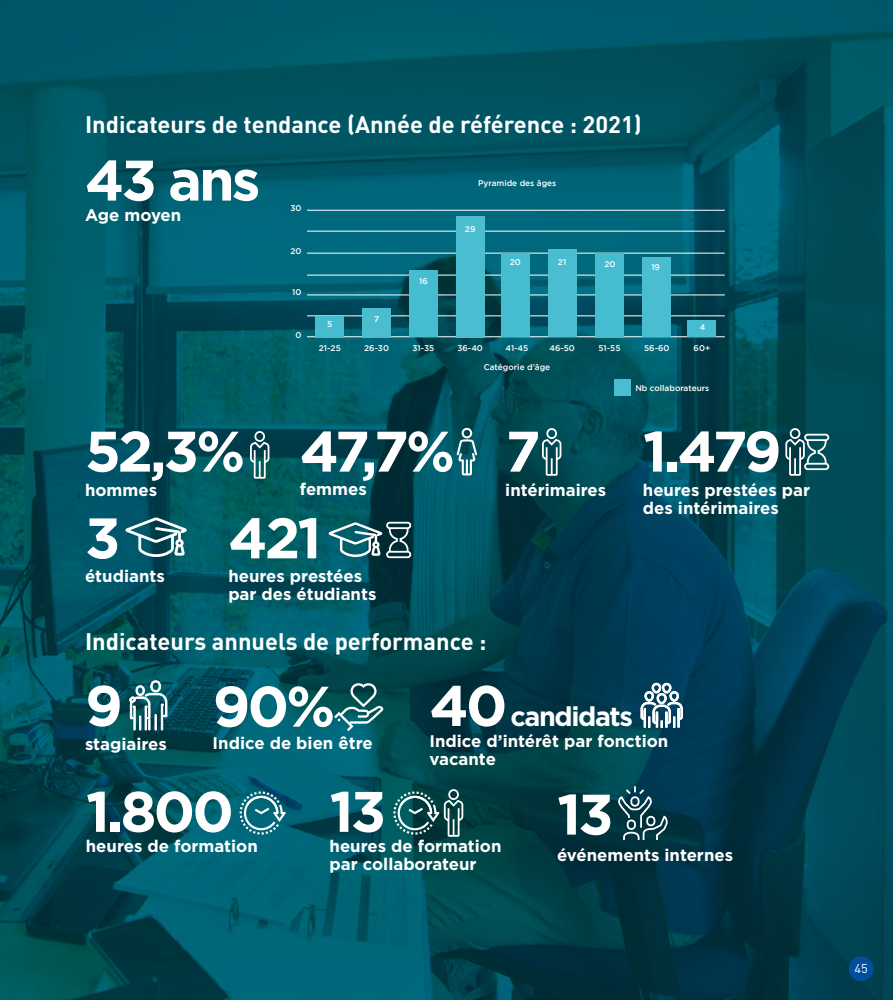
<style>
.page{position:relative;width:893px;height:1000px;background:#fff}
.page>*{position:absolute;margin:0;border:0;box-sizing:border-box;transform-origin:0 0}
.t1{font:700 57px "Gotham";letter-spacing:-.05em;color:#fff}
.t2{font:700 27px "Gotham";letter-spacing:-.05em;color:#fff}
.t3{font:700 23.55px "DIN Pro";color:#fff}
.t4{font:700 16.8px/18px "Gotham";color:#fff}
.t5{font:12.75px "DIN Pro";color:#fff}
.t6{font:500 8.25px "Gotham";color:#fff}
.s1{font-size:57px}
</style>
<div class="page">
<img style="left:0;top:0;width:893px;height:999px">
<div style="left:849px;top:956px;width:24px;height:24px;background:#004f9f;border-radius:50%"></div>
<svg style="left:784px;top:427px;width:46px;height:49px;background:#43757d"></svg>
<svg style="left:541px;top:427px;width:21px;height:49px"></svg>
<svg style="left:249px;top:430px;width:21px;height:49px"></svg>
<svg style="left:124px;top:516px;width:64px;height:51px;background:#377682"></svg>
<svg style="left:327px;top:520px;width:85px;height:45px;background:#376d76"></svg>
<hr style="left:307px;top:210px;width:418px;height:1px;background:#fff">
<hr style="left:307px;top:275px;width:418px;height:1px;background:#fff">
<hr style="left:307px;top:231px;width:418px;height:1px;background:#fff">
<hr style="left:307px;top:294px;width:418px;height:1px;background:#fff">
<hr style="left:307px;top:253px;width:418px;height:1px;background:#fff">
<hr style="left:307px;top:315px;width:418px;height:1px;background:#fff">
<hr style="left:307px;top:336px;width:418px;height:1px;background:#fff">
<div style="left:315px;top:316px;width:29px;height:21px;background:#45bccf"></div>
<div style="left:688px;top:320px;width:28px;height:17px;background:#45bccf"></div>
<div style="left:362px;top:308px;width:29px;height:29px;background:#4bbdd0"></div>
<div style="left:409px;top:270px;width:29px;height:67px;background:#45bccf"></div>
<div style="left:456px;top:216px;width:29px;height:121px;background:#4bbdd0"></div>
<div style="left:502px;top:253px;width:28px;height:84px;background:#45bccf"></div>
<div style="left:548px;top:249px;width:29px;height:88px;background:#4bbdd0"></div>
<div style="left:595px;top:253px;width:29px;height:84px;background:#45bccf"></div>
<div style="left:642px;top:257px;width:29px;height:80px;background:#4bbdd0"></div>
<div style="left:614px;top:379px;width:16px;height:17px;background:#4bbdd0"></div>
<svg style="left:457px;top:427px;width:20px;height:48px"></svg>
<svg style="left:128px;top:679px;width:40px;height:51px"></svg>
<svg style="left:334px;top:682px;width:49px;height:49px;background:#307377"></svg>
<svg style="left:640px;top:682px;width:43px;height:45px"></svg>
<div style="left:677px;top:708px;width:3px;height:19px;border:1px solid #fff"></div>
<svg style="left:240px;top:791px;width:46px;height:43px;background:#368494"></svg>
<svg style="left:393px;top:788px;width:71px;height:49px;background:#356a6c"></svg>
<svg style="left:618px;top:784px;width:50px;height:57px;background:#2d5a66"></svg>
<h3 class="t3" style="left:85px;top:105px;width:558px">Indicateurs de tendance (Année de référence : 2021)</h3>
<h1 class="t1" style="left:85px;top:142px;width:177px">43 ans</h1>
<p class="t6" style="left:478px;top:178px;width:80px">Pyramide des âges</p>
<p class="t4" style="left:85px;top:206px;width:98px">Age moyen</p>
<p class="t6" style="left:290px;top:204px;width:13px">30</p>
<p class="t6" style="left:465px;top:224px;width:12px">29</p>
<p class="t6" style="left:290px;top:246px;width:13px">20</p>
<p class="t6" style="left:510px;top:257px;width:13px">20</p>
<p class="t6" style="left:558px;top:257px;width:10px">21</p>
<p class="t6" style="left:604px;top:260px;width:13px">20</p>
<p class="t6" style="left:651px;top:262px;width:10px">19</p>
<p class="t6" style="left:419px;top:277px;width:10px">16</p>
<p class="t6" style="left:292px;top:288px;width:11px">10</p>
<p class="t6" style="left:296px;top:330px;width:7px">0</p>
<p class="t6" style="left:327px;top:319px;width:7px">5</p>
<p class="t6" style="left:374px;top:314px;width:7px">7</p>
<p class="t6" style="left:700px;top:323px;width:7px">4</p>
<p class="t6" style="left:319px;top:343px;width:23px">21-25</p>
<p class="t6" style="left:364px;top:343px;width:26px">26-30</p>
<p class="t6" style="left:412px;top:343px;width:23px">31-35</p>
<p class="t6" style="left:457px;top:343px;width:27px">36-40</p>
<p class="t6" style="left:506px;top:343px;width:24px">41-45</p>
<p class="t6" style="left:549px;top:343px;width:27px">46-50</p>
<p class="t6" style="left:598px;top:343px;width:24px">51-55</p>
<p class="t6" style="left:644px;top:343px;width:27px">56-60</p>
<p class="t6" style="left:694px;top:343px;width:18px">60+</p>
<p class="t6" style="left:484px;top:362px;width:68px">Catégorie d’âge</p>
<p class="t6" style="left:635px;top:383px;width:75px">Nb collaborateurs</p>
<h1 class="t1" style="left:85px;top:413px;width:162px">52,3%</h1>
<p class="t4" style="left:85px;top:481px;width:74px">hommes</p>
<h1 class="t1" style="left:300px;top:413px;width:157px">47,7%</h1>
<p class="t4" style="left:300px;top:480px;width:69px">femmes</p>
<h1 class="t1" style="left:505px;top:413px;width:37px">7</h1>
<p class="t4" style="left:505px;top:480px;width:102px">intérimaires</p>
<h1 class="t1" style="left:643px;top:413px;width:140px">1.479</h1>
<p class="t4" style="left:643px;top:480px;width:169px">heures prestées par des intérimaires</p>
<h1 class="t1" style="left:85px;top:500px;width:37px">3</h1>
<p class="t4" style="left:85px;top:567px;width:81px">étudiants</p>
<h1 class="t1" style="left:228px;top:500px;width:95px">421</h1>
<p class="t4" style="left:228px;top:567px;width:150px">heures prestées par des étudiants</p>
<h3 class="t3" style="left:85px;top:621px;width:403px">Indicateurs annuels de performance :</h3>
<h1 class="t1" style="left:85px;top:667px;width:39px">9</h1>
<p class="t4" style="left:85px;top:734px;width:83px">stagiaires</p>
<h1 class="t1" style="left:213px;top:668px;width:124px">90%</h1>
<p class="t4" style="left:213px;top:734px;width:162px">Indice de bien être</p>
<h1 class="t1" style="left:86px;top:773px;width:150px">1.800</h1>
<h1 class="t1" style="left:330px;top:773px;width:58px">13</h1>
<h2 class="t2" style="left:429px;top:698px;width:205px"><span class="s1">40</span> candidats</h2>
<p class="t4" style="left:429px;top:731px;width:240px">Indice d’intérêt par fonction vacante</p>
<h1 class="t1" style="left:557px;top:776px;width:58px">13</h1>
<p class="t4" style="left:86px;top:837px;width:173px">heures de formation</p>
<p class="t4" style="left:330px;top:837px;width:173px">heures de formation par collaborateur</p>
<p class="t4" style="left:557px;top:846px;width:178px">événements internes</p>
<p class="t5" style="left:854px;top:958px;width:15px">45</p>
</div>
